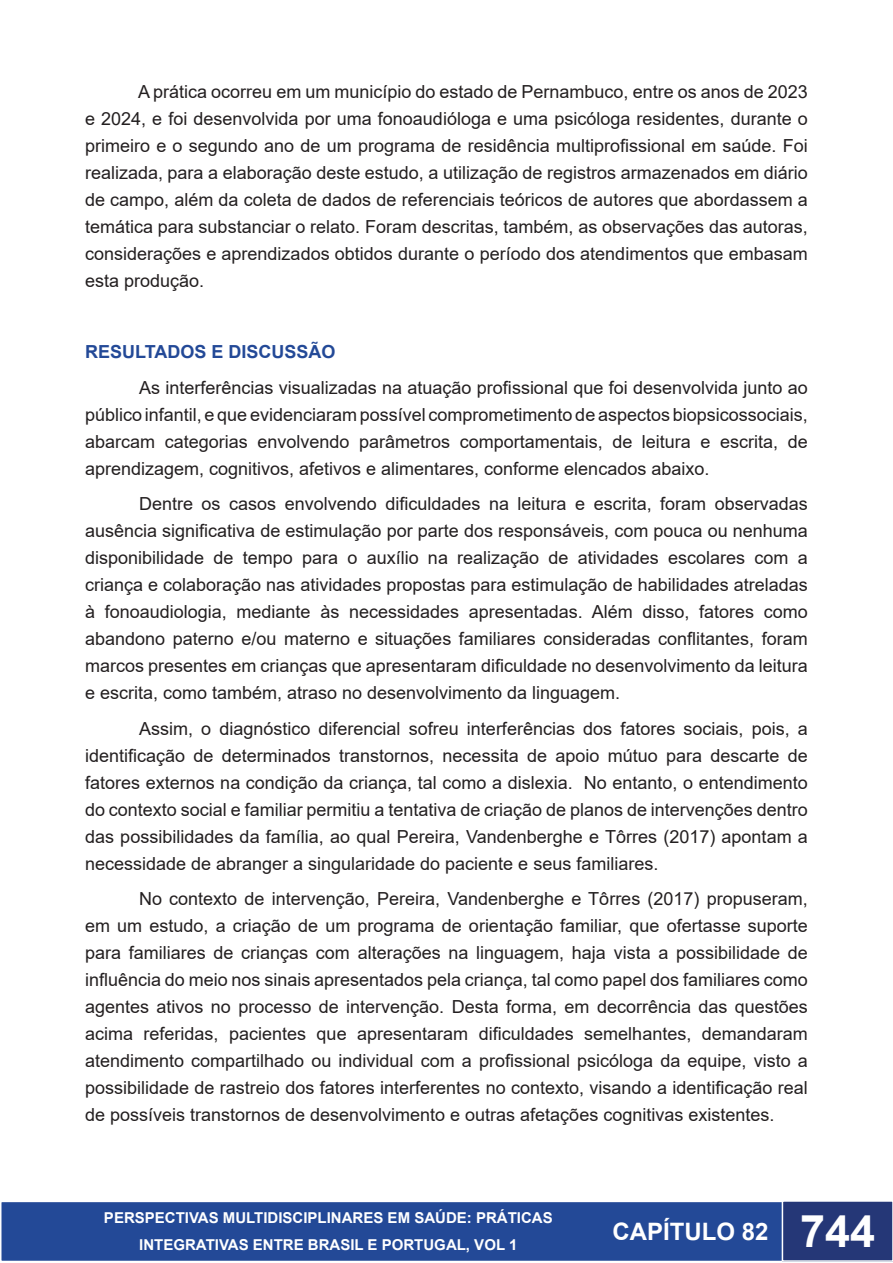
<style>
.page{position:relative;width:893px;height:1263px;background:#fff}
.page>*{position:absolute;margin:0;border:0;box-sizing:border-box;transform-origin:0 0}
.t1{font:700 24px "Arial";color:#fff}
.t2{font:18px/27px "Arial";color:#231f20;text-align:justify}
.t3{font:700 18px "Arial";color:#234997}
.t4{font:700 15px/27px "Arial";color:#fff;text-align:center}
.s1{font-size:45px}
</style>
<div class="page">
<div style="left:1px;top:1201px;width:782px;height:60px;background:#234997"></div>
<div style="left:0;top:1201px;width:784px;height:61px;border:2px solid #fff"></div>
<div style="left:782px;top:1201px;width:111px;height:60px;background:#253777"></div>
<div style="left:782px;top:1200px;width:111px;height:62px;border:2px solid #fff"></div>
<p class="t2" style="left:85px;top:78px;width:724px;text-indent:53px">A prática ocorreu em um município do estado de Pernambuco, entre os anos de 2023 e 2024, e foi desenvolvida por uma fonoaudióloga e uma psicóloga residentes, durante o primeiro e o segundo ano de um programa de residência multiprofissional em saúde. Foi realizada, para a elaboração deste estudo, a utilização de registros armazenados em diário de campo, além da coleta de dados de referenciais teóricos de autores que abordassem a temática para substanciar o relato. Foram descritas, também, as observações das autoras, considerações e aprendizados obtidos durante o período dos atendimentos que embasam esta produção.</p>
<p class="t3" style="left:85px;top:339px;width:252px">RESULTADOS E DISCUSSÃO</p>
<p class="t2" style="left:85px;top:374px;width:724px;text-indent:54px">As interferências visualizadas na atuação profissional que foi desenvolvida junto ao público infantil, e que evidenciaram possível comprometimento de aspectos biopsicossociais, abarcam categorias envolvendo parâmetros comportamentais, de leitura e escrita, de aprendizagem, cognitivos, afetivos e alimentares, conforme elencados abaixo.</p>
<p class="t2" style="left:85px;top:490px;width:724px;text-indent:54px">Dentre os casos envolvendo dificuldades na leitura e escrita, foram observadas ausência significativa de estimulação por parte dos responsáveis, com pouca ou nenhuma disponibilidade de tempo para o auxílio na realização de atividades escolares com a criança e colaboração nas atividades propostas para estimulação de habilidades atreladas à fonoaudiologia, mediante às necessidades apresentadas. Além disso, fatores como abandono paterno e/ou materno e situações familiares consideradas conflitantes, foram marcos presentes em crianças que apresentaram dificuldade no desenvolvimento da leitura e escrita, como também, atraso no desenvolvimento da linguagem.</p>
<p class="t2" style="left:85px;top:715px;width:724px;text-indent:54px">Assim, o diagnóstico diferencial sofreu interferências dos fatores sociais, pois, a identificação de determinados transtornos, necessita de apoio mútuo para descarte de fatores externos na condição da criança, tal como a dislexia. No entanto, o entendimento do contexto social e familiar permitiu a tentativa de criação de planos de intervenções dentro das possibilidades da família, ao qual Pereira, Vandenberghe e Tôrres (2017) apontam a necessidade de abranger a singularidade do paciente e seus familiares.</p>
<p class="t2" style="left:85px;top:885px;width:724px;text-indent:54px">No contexto de intervenção, Pereira, Vandenberghe e Tôrres (2017) propuseram, em um estudo, a criação de um programa de orientação familiar, que ofertasse suporte para familiares de crianças com alterações na linguagem, haja vista a possibilidade de influência do meio nos sinais apresentados pela criança, tal como papel dos familiares como agentes ativos no processo de intervenção. Desta forma, em decorrência das questões acima referidas, pacientes que apresentaram dificuldades semelhantes, demandaram atendimento compartilhado ou individual com a profissional psicóloga da equipe, visto a possibilidade de rastreio dos fatores interferentes no contexto, visando a identificação real de possíveis transtornos de desenvolvimento e outras afetações cognitivas existentes.</p>
<p class="t4" style="left:104px;top:1205px;width:450px">PERSPECTIVAS MULTIDISCIPLINARES EM SAÚDE: PRÁTICAS<br>INTEGRATIVAS ENTRE BRASIL E PORTUGAL, VOL 1</p>
<h1 class="t1" style="left:612px;top:1215px;width:264px">CAPÍTULO 82 <span class="s1">744</span></h1>
</div>
